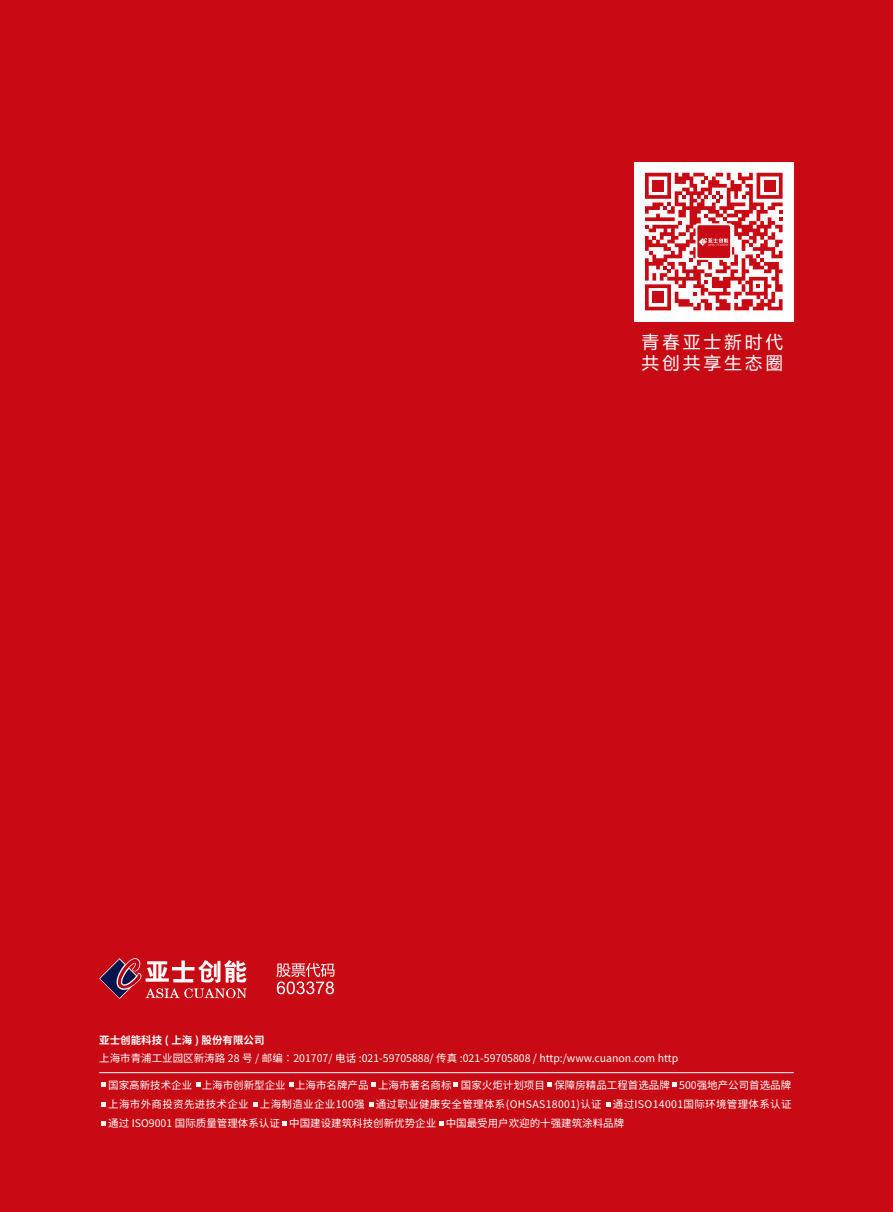
<style>
.page{position:relative;width:893px;height:1212px;background:#c80a14}
.page>*{position:absolute;margin:0;border:0;box-sizing:border-box;transform-origin:0 0}
.t1{font:17.25px/21px "Microsoft Ya Hei";letter-spacing:.2em;color:#fff}
.t2{font:10.5px "Source Han Sans CN";color:#fff}
.t3{font:10.5px/19.4px "Source Han Sans CN";letter-spacing:.03em;color:#fff}
.t4{font:700 10.5px "Source Han Sans CN";color:#fff}
</style>
<div class="page">
<svg style="left:101px;top:1083px;width:4px;height:4px"></svg>
<svg style="left:196px;top:1083px;width:5px;height:4px"></svg>
<svg style="left:289px;top:1083px;width:4px;height:4px"></svg>
<svg style="left:371px;top:1083px;width:5px;height:4px"></svg>
<svg style="left:454px;top:1083px;width:4px;height:4px"></svg>
<svg style="left:547px;top:1083px;width:4px;height:4px"></svg>
<svg style="left:672px;top:1083px;width:4px;height:4px"></svg>
<svg style="left:101px;top:1102px;width:4px;height:4px"></svg>
<svg style="left:253px;top:1102px;width:5px;height:4px"></svg>
<svg style="left:369px;top:1102px;width:4px;height:4px"></svg>
<svg style="left:606px;top:1102px;width:4px;height:4px"></svg>
<svg style="left:101px;top:1121px;width:4px;height:4px"></svg>
<svg style="left:282px;top:1121px;width:5px;height:4px"></svg>
<svg style="left:439px;top:1121px;width:4px;height:4px"></svg>
<div style="left:634px;top:162px;width:160px;height:160px;background:#fff"></div>
<svg style="left:645px;top:173px;width:138px;height:137px"></svg>
<hr style="left:99px;top:1072px;width:695px;height:1px;background:#fff">
<svg style="left:99px;top:958px;width:148px;height:41px"></svg>
<svg style="left:276px;top:963px;width:59px;height:31px"></svg>
<p class="t4" style="left:99px;top:1034px;width:167px">亚士创能科技 ( 上海 ) 股份有限公司</p>
<h1 class="t1" style="left:642px;top:331px;width:143px">青春亚士新时代共创共享生态圈</h1>
<p class="t2" style="left:99px;top:1052px;width:581px">上海市青浦工业园区新涛路 28 号 / 邮编∶201707/ 电话 :021-59705888/ 传真 :021-59705808 / http:/www.cuanon.com http</p>
<p class="t2" style="left:108px;top:1079px;width:684px">国家高新技术企业 上海市创新型企业 上海市名牌产品 上海市著名商标 国家火炬计划项目 保障房精品工程首选品牌 500强地产公司首选品牌</p>
<p class="t3" style="left:108px;top:1094px;width:685px">上海市外商投资先进技术企业 上海制造业企业100强 通过职业健康安全管理体系(OHSAS18001)认证 通过ISO14001国际环境管理体系认证通过 ISO9001 国际质量管理体系认证 中国建设建筑科技创新优势企业 中国最受用户欢迎的十强建筑涂料品牌</p>
</div>
